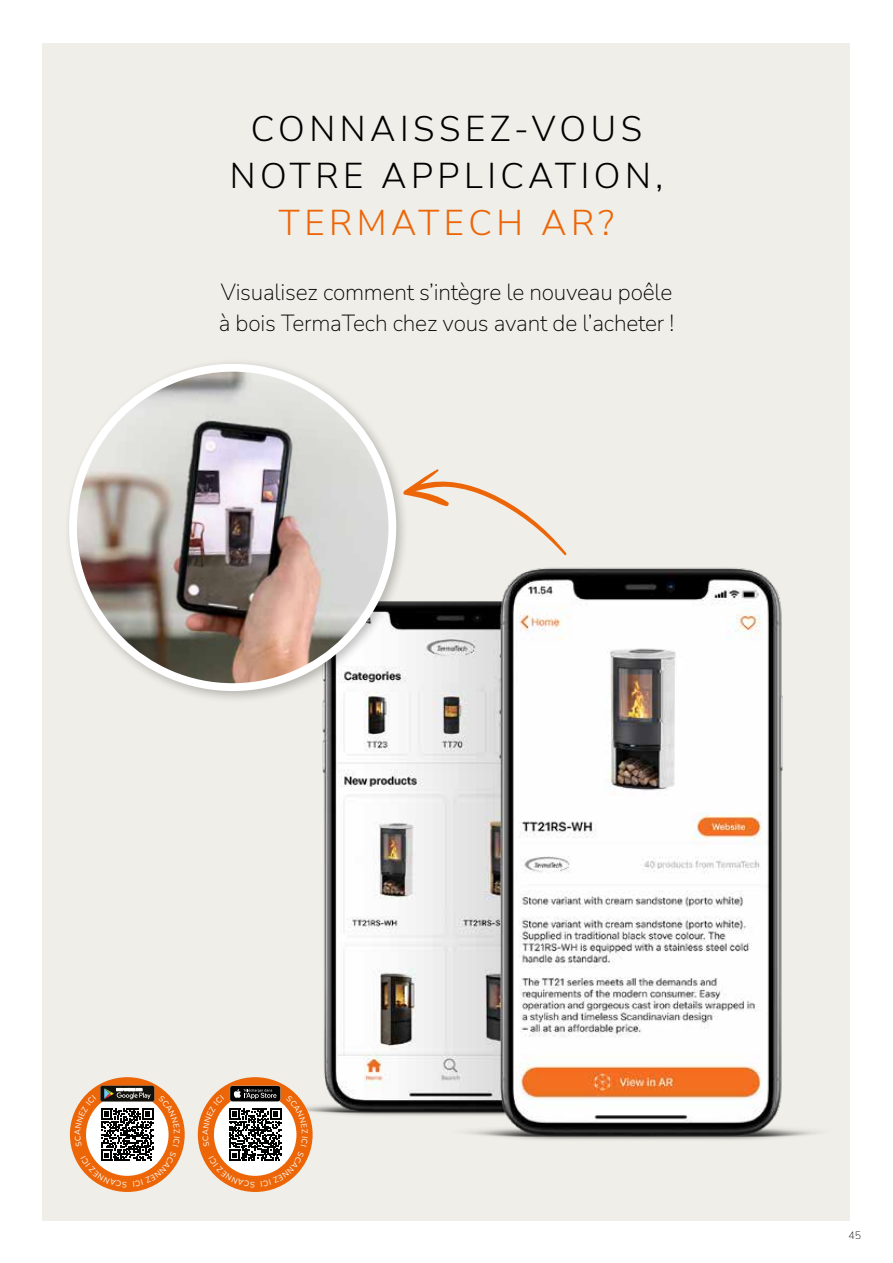
<style>
.page{position:relative;width:893px;height:1263px;background:#fff}
.page>*{position:absolute;margin:0;border:0;box-sizing:border-box;transform-origin:0 0}
.t1{font:300 35.1px/46.8px "Nunito Sans";letter-spacing:.13em;color:#000;text-align:center}
.t2{font:300 35.1px "Nunito Sans";letter-spacing:.13em;color:#ec6608}
.t3{font:200 22.8px/31.2px "Nunito Sans";letter-spacing:-.01em;color:#000}
.t4{font:200 10.5px "Nunito Sans";color:#000}
</style>
<div class="page">
<div style="left:43px;top:43px;width:807px;height:1177px;background:#efeee8"></div>
<img style="left:53px;top:567px;width:797px;height:654px">
<div style="left:63px;top:358px;width:346px;height:346px;background:#000;opacity:.25"></div>
<img style="left:73px;top:368px;width:319px;height:319px;border-radius:160px">
<div style="left:69px;top:364px;width:327px;height:327px;border:8px solid #fff;border-radius:50%"></div>
<svg style="left:403px;top:469px;width:164px;height:87px"></svg>
<div style="left:70px;top:1077px;width:115px;height:115px;background:#ec6608;border-radius:50%"></div>
<div style="left:198px;top:1077px;width:115px;height:115px;background:#ec6608;border-radius:50%"></div>
<svg style="left:75px;top:1085px;width:105px;height:102px"></svg>
<svg style="left:203px;top:1085px;width:105px;height:102px"></svg>
<h1 class="t1" style="left:230px;top:104px;width:435px">CONNAISSEZ-VOUS<br>NOTRE APPLICATION,</h1>
<h1 class="t2" style="left:279px;top:198px;width:337px">TERMATECH AR?</h1>
<p class="t3" style="left:219px;top:275px;width:457px">Visualisez comment s’intègre le nouveau poêle à bois TermaTech chez vous avant de l’acheter !</p>
<p class="t4" style="left:848px;top:1228px;width:14px">45</p>
</div>
